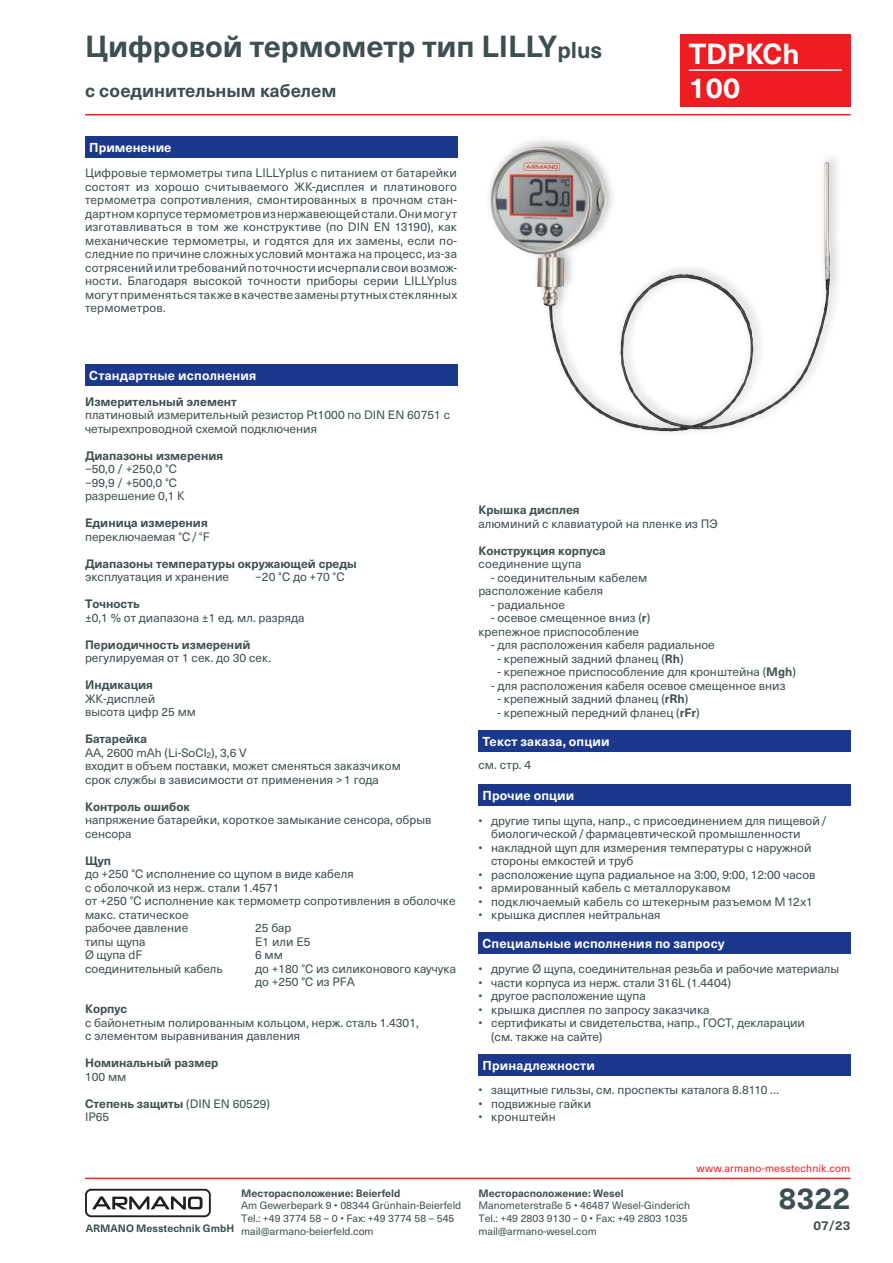
<style>
.page{position:relative;width:893px;height:1263px;background:#fff}
.page>*{position:absolute;margin:0;border:0;box-sizing:border-box;transform-origin:0 0}
.t1{font:700 30px "Neue Haas Unica W1 G";color:#3d4f51}
.t2{font:700 28.5px/34.2px "Neue Haas Unica W1 G";color:#fff}
.t3{font:700 18px "Neue Haas Unica W1 G";color:#3d4f51}
.t4{font:700 12.75px "Neue Haas Unica W1 G";letter-spacing:.01em;color:#fff}
.t5{font:700 12.75px "Neue Haas Unica W1 G";color:#3d4f51}
.t6{font:12px/13.5px "Neue Haas Unica W1 G";color:#3d4f51}
.t7{font:700 12px "Neue Haas Unica W1 G";color:#3d4f51}
.t8{font:10.5px/12.6px "Neue Haas Unica W1 G";color:#3d4f51}
.t9{font:700 10.5px "Neue Haas Unica W1 G";color:#3d4f51}
.t10{font:10.5px "Neue Haas Unica W1 G";letter-spacing:.015em;color:#ee1d23}
.s1{font-size:22.5px}
.s2{font-weight:700}
</style>
<div class="page">
<div style="left:478px;top:784px;width:372px;height:21px;background:#1b388c"></div>
<div style="left:85px;top:136px;width:372px;height:21px;background:#1b388c"></div>
<div style="left:478px;top:730px;width:372px;height:22px;background:#1b388c"></div>
<div style="left:680px;top:34px;width:170px;height:72px;background:#ee1d23"></div>
<hr style="left:689px;top:69px;width:153px;height:2px;background:#fff">
<div style="left:478px;top:1054px;width:372px;height:21px;background:#1b388c"></div>
<div style="left:85px;top:364px;width:372px;height:22px;background:#1b388c"></div>
<div style="left:484px;top:134px;width:358px;height:303px;background:#231f20;opacity:.3"></div>
<img style="left:490px;top:146px;width:195px;height:286px">
<div style="left:478px;top:933px;width:372px;height:21px;background:#1b388c"></div>
<hr style="left:85px;top:114px;width:765px;height:1px;background:#ee1d23">
<hr style="left:85px;top:1178px;width:765px;height:1px;background:#ee1d23">
<div style="left:85px;top:1189px;width:126px;height:28px;border:2px solid #231f20;border-radius:5px"></div>
<svg style="left:92px;top:1196px;width:111px;height:14px"></svg>
<h1 class="t1" style="left:85px;top:23px;width:519px">Цифровой термометр тип LILLY<span class="s1">plus</span></h1>
<h3 class="t3" style="left:85px;top:77px;width:253px">с соединительным кабелем</h3>
<p class="t4" style="left:89px;top:137px;width:84px">Применение</p>
<p class="t6" style="left:85px;top:165px;width:374px;text-align:justify">Цифровые термометры типа LILLYplus с питанием от батарейки состоят из хорошо считываемого ЖК-дисплея и платинового термометра сопротивления, смонтированных в прочном стан&shy;дартном корпусе термометров из нержавеющей стали. Они могут изготавливаться в том же конструктиве (по DIN EN 13190), как механические термометры, и годятся для их замены, если по&shy;следние по причине сложных условий монтажа на процесс, из-за сотрясений или требований по точности исчерпали свои возмож&shy;ности. Благодаря высокой точности приборы серии LILLYplus могут применяться также в качестве замены ртутных стеклянных термометров.</p>
<p class="t4" style="left:89px;top:366px;width:169px">Стандартные исполнения</p>
<h2 class="t2" style="left:689px;top:35px;width:112px">TDPKCh<br>100</h2>
<p class="t7" style="left:85px;top:392px;width:153px">Измерительный элемент</p>
<p class="t6" style="left:85px;top:408px;width:367px">платиновый измерительный резистор Pt1000 по DIN EN 60751 с четырехпроводной схемой подключения</p>
<p class="t7" style="left:85px;top:446px;width:140px">Диапазоны измерения</p>
<p class="t6" style="left:85px;top:462px;width:101px">−50,0 / +250,0 °C −99,9 / +500,0 °C разрешение 0,1 K</p>
<p class="t7" style="left:85px;top:514px;width:124px">Единица измерения</p>
<p class="t6" style="left:85px;top:529px;width:126px">переключаемая °C/ °F</p>
<p class="t7" style="left:85px;top:554px;width:273px">Диапазоны температуры окружающей среды</p>
<p class="t6" style="left:85px;top:570px;width:146px">эксплуатация и хранение</p>
<p class="t6" style="left:255px;top:570px;width:91px">−20 °C до +70 °C</p>
<p class="t7" style="left:85px;top:595px;width:56px">Точность</p>
<p class="t6" style="left:85px;top:610px;width:221px">±0,1 % от диапазона ±1 ед. мл. разряда</p>
<p class="t7" style="left:85px;top:635px;width:167px">Периодичность измерений</p>
<p class="t6" style="left:85px;top:651px;width:187px">регулируемая от 1 сек. до 30 сек.</p>
<p class="t7" style="left:85px;top:676px;width:69px">Индикация</p>
<p class="t6" style="left:85px;top:691px;width:113px">ЖК-дисплей высота цифр 25 мм</p>
<p class="t6" style="left:85px;top:732px;width:317px"><span class="s2">Батарейка<br></span>AA, 2600 mAh (Li-SoCl<sub>2</sub>), 3,6 V<br>входит в объем поставки, может сменяться заказчиком срок службы в зависимости от применения &gt;1 года</p>
<p class="t7" style="left:85px;top:797px;width:107px">Контроль ошибок</p>
<p class="t6" style="left:85px;top:813px;width:348px">напряжение батарейки, короткое замыкание сенсора, обрыв сенсора</p>
<p class="t7" style="left:85px;top:851px;width:27px">Щуп</p>
<p class="t6" style="left:85px;top:867px;width:372px">до +250 °C исполнение со щупом в виде кабеля<br>с оболочкой из нерж. стали 1.4571<br>от +250 °C исполнение как термометр сопротивления в оболочке макс. статическое<br>рабочее давление</p>
<p class="t6" style="left:255px;top:921px;width:38px">25 бар</p>
<p class="t6" style="left:85px;top:934px;width:62px">типы щупа</p>
<p class="t6" style="left:255px;top:934px;width:57px">E1 или E5</p>
<p class="t6" style="left:85px;top:948px;width:59px">Ø щупа dF</p>
<p class="t6" style="left:255px;top:948px;width:29px">6 мм</p>
<p class="t6" style="left:85px;top:961px;width:139px">соединительный кабель</p>
<p class="t6" style="left:255px;top:961px;width:202px">до +180 °C из силиконового каучука до +250 °C из PFA</p>
<p class="t7" style="left:85px;top:1000px;width:44px">Корпус</p>
<p class="t6" style="left:85px;top:1015px;width:335px">с байонетным полированным кольцом, нерж. сталь 1.4301, с элементом выравнивания давления</p>
<p class="t7" style="left:85px;top:1054px;width:135px">Номинальный размер</p>
<p class="t6" style="left:85px;top:1069px;width:43px">100 мм</p>
<p class="t6" style="left:85px;top:1096px;width:186px"><span class="s2">Степень защиты</span> (DIN EN 60529)<br>IP65</p>
<p class="t9" style="left:241px;top:1185px;width:161px">Месторасположение: Beierfeld</p>
<p class="t8" style="left:241px;top:1199px;width:222px">Am Gewerbepark 9 • 08344 Grünhain-Beierfeld<br>Tel.: +49 3774 58 – 0 • Fax: +49 3774 58 – 545 mail@armano-beierfeld.com</p>
<p class="t9" style="left:86px;top:1220px;width:150px">ARMANO Messtechnik GmbH</p>
<p class="t7" style="left:478px;top:501px;width:103px">Крышка дисплея</p>
<p class="t6" style="left:478px;top:516px;width:241px">алюминий с клавиатурой на пленке из ПЭ</p>
<p class="t7" style="left:478px;top:541px;width:129px">Конструкция корпуса</p>
<p class="t6" style="left:478px;top:557px;width:105px">соединение щупа</p>
<p class="t6" style="left:478px;top:570px;width:171px;text-indent:13px">- соединительным кабелем расположение кабеля</p>
<p class="t6" style="left:491px;top:597px;width:75px">- радиальное</p>
<p class="t6" style="left:478px;top:611px;width:173px;text-indent:13px">- осевое смещенное вниз (<span class="s2">r</span>) крепежное приспособление</p>
<p class="t6" style="left:491px;top:638px;width:225px">- для расположения кабеля радиальное</p>
<p class="t6" style="left:497px;top:651px;width:188px">- крепежный задний фланец (<span class="s2">Rh</span>)</p>
<p class="t6" style="left:497px;top:665px;width:300px">- крепежное приспособление для кронштейна (<span class="s2">Mgh</span>)</p>
<p class="t6" style="left:491px;top:678px;width:296px">- для расположения кабеля осевое смещенное вниз</p>
<p class="t6" style="left:497px;top:692px;width:192px">- крепежный задний фланец (<span class="s2">rRh</span>)</p>
<p class="t6" style="left:497px;top:705px;width:204px">- крепежный передний фланец (<span class="s2">rFr</span>)</p>
<p class="t4" style="left:483px;top:732px;width:129px">Текст заказа, опции</p>
<p class="t6" style="left:478px;top:758px;width:54px">см. стр. 4</p>
<p class="t4" style="left:483px;top:785px;width:93px">Прочие опции</p>
<p class="t6" style="left:491px;top:813px;width:337px;text-indent:-13px">• другие типы щупа, напр., с присоединением для пищевой/ биологической/фармацевтической промышленности</p>
<p class="t6" style="left:491px;top:840px;width:322px;text-indent:-13px">• накладной щуп для измерения температуры с наружной стороны емкостей и труб</p>
<p class="t6" style="left:478px;top:867px;width:339px">• расположение щупа радиальное на 3:00, 9:00, 12:00 часов</p>
<p class="t6" style="left:478px;top:880px;width:254px">• армированный кабель с металлорукавом</p>
<p class="t6" style="left:478px;top:894px;width:336px">• подключаемый кабель со штекерным разъемом М12х1</p>
<p class="t6" style="left:478px;top:907px;width:184px">• крышка дисплея нейтральная</p>
<p class="t4" style="left:483px;top:934px;width:243px">Специальные исполнения по запросу</p>
<p class="t6" style="left:478px;top:961px;width:362px">• другие Ø щупа, соединительная резьба и рабочие материалы</p>
<p class="t6" style="left:478px;top:975px;width:254px">• части корпуса из нерж. стали 316L (1.4404)</p>
<p class="t6" style="left:478px;top:988px;width:169px">• другое расположение щупа</p>
<p class="t6" style="left:478px;top:1002px;width:233px">• крышка дисплея по запросу заказчика</p>
<p class="t6" style="left:491px;top:1015px;width:315px;text-indent:-13px">• сертификаты и свидетельства, напр., ГОСТ, декларации (см. также на сайте)</p>
<p class="t4" style="left:483px;top:1055px;width:114px">Принадлежности</p>
<p class="t6" style="left:478px;top:1082px;width:302px">• защитные гильзы, см. проспекты каталога 8.8110 …</p>
<p class="t6" style="left:478px;top:1096px;width:114px">• подвижные гайки</p>
<p class="t6" style="left:478px;top:1109px;width:79px">• кронштейн</p>
<p class="t10" style="left:696px;top:1160px;width:155px">www.armano-messtechnik.com</p>
<p class="t9" style="left:478px;top:1185px;width:147px">Месторасположение: Wesel</p>
<p class="t8" style="left:478px;top:1199px;width:213px">Manometerstraße 5 • 46487 Wesel-Ginderich<br>Tel.: +49 2803 9130 – 0 • Fax: +49 2803 1035 mail@armano-wesel.com</p>
<h1 class="t1" style="left:778px;top:1175px;width:73px">8322</h1>
<p class="t5" style="left:813px;top:1216px;width:38px">07/23</p>
</div>
